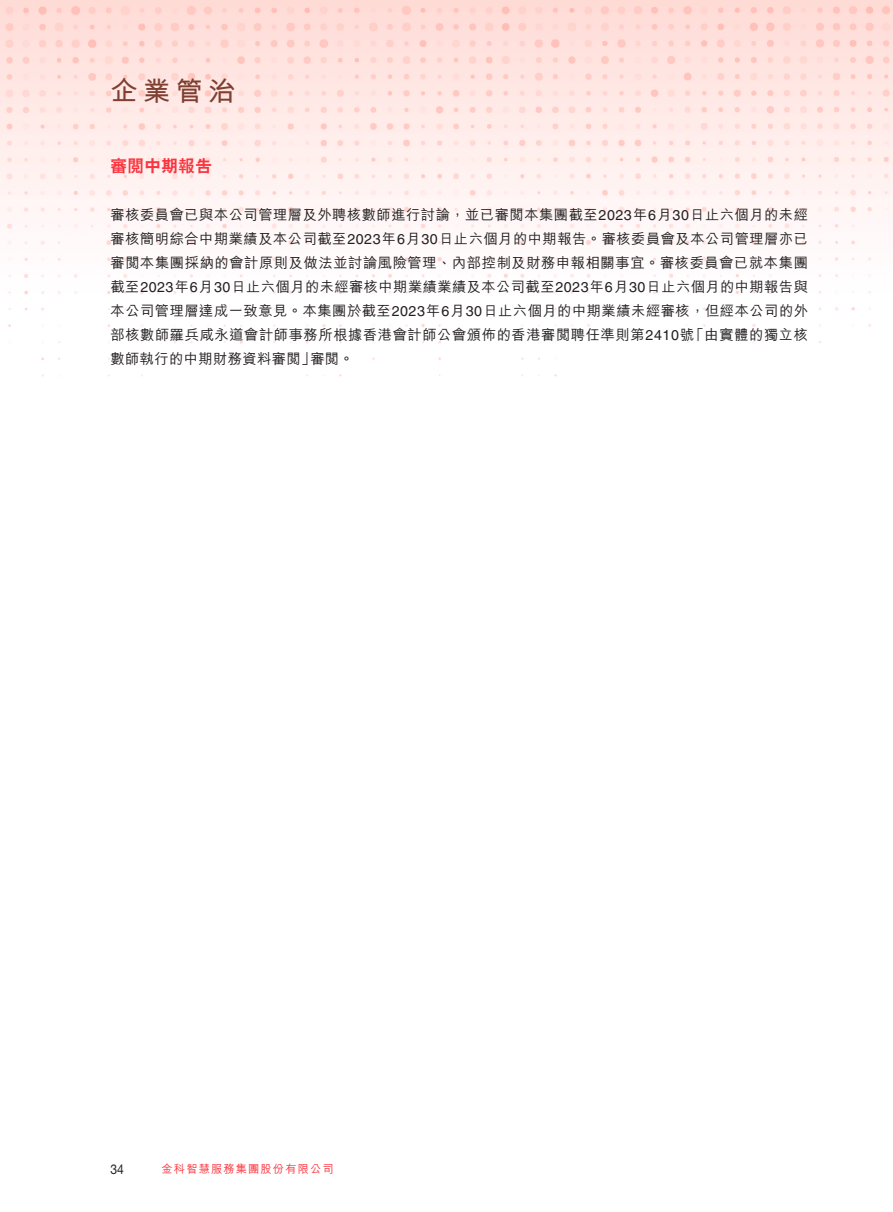
<style>
.page{position:relative;width:893px;height:1212px;background:#fff}
.page>*{position:absolute;margin:0;border:0;box-sizing:border-box;transform-origin:0 0}
.t1{font:700 27px "M Hei HK";color:#7f3f30}
.t2{font:800 16.5px "C Hei 2 HK";letter-spacing:.03em;color:#fb333e}
.t3{font:500 14.25px/24px "M Hei HK";letter-spacing:.04em;color:#231f20;text-align:justify}
.t4{font:13.5px "Helvetica Neue LT Std";color:#231f20;scale:.9 1}
.t5{font:500 11.25px "M Hei HK";letter-spacing:.1em;color:#fb333e}
.s1{font-family:"Helvetica LT Std";font-weight:400}
</style>
<div class="page">
<img style="left:0;top:0;width:893px;height:377px">
<h1 class="t1" style="left:111px;top:72px;width:126px">企業管治</h1>
<p class="t2" style="left:111px;top:155px;width:103px">審閱中期報告</p>
<p class="t3" style="left:111px;top:202px;width:699px">審核委員會已與本公司管理層及外聘核數師進行討論，並已審閱本集團截至<span class="s1">2023</span>年<span class="s1">6</span>月<span class="s1">30</span>日止六個月的未經審核簡明綜合中期業績及本公司截至<span class="s1">2023</span>年<span class="s1">6</span>月<span class="s1">30</span>日止六個月的中期報告。審核委員會及本公司管理層亦已審閱本集團採納的會計原則及做法並討論風險管理、內部控制及財務申報相關事宜。審核委員會已就本集團截至<span class="s1">2023</span>年<span class="s1">6</span>月<span class="s1">30</span>日止六個月的未經審核中期業績業績及本公司截至<span class="s1">2023</span>年<span class="s1">6</span>月<span class="s1">30</span>日止六個月的中期報告與本公司管理層達成一致意見。本集團於截至<span class="s1">2023</span>年<span class="s1">6</span>月<span class="s1">30</span>日止六個月的中期業績未經審核，但經本公司的外部核數師羅兵咸永道會計師事務所根據香港會計師公會頒佈的香港審閱聘任準則第<span class="s1">2410</span>號「由實體的獨立核數師執行的中期財務資料審閱」審閱。</p>
<p class="t4" style="left:111px;top:1161px;width:17px">34</p>
<p class="t5" style="left:162px;top:1160px;width:174px">金科智慧服務集團股份有限公司</p>
</div>
